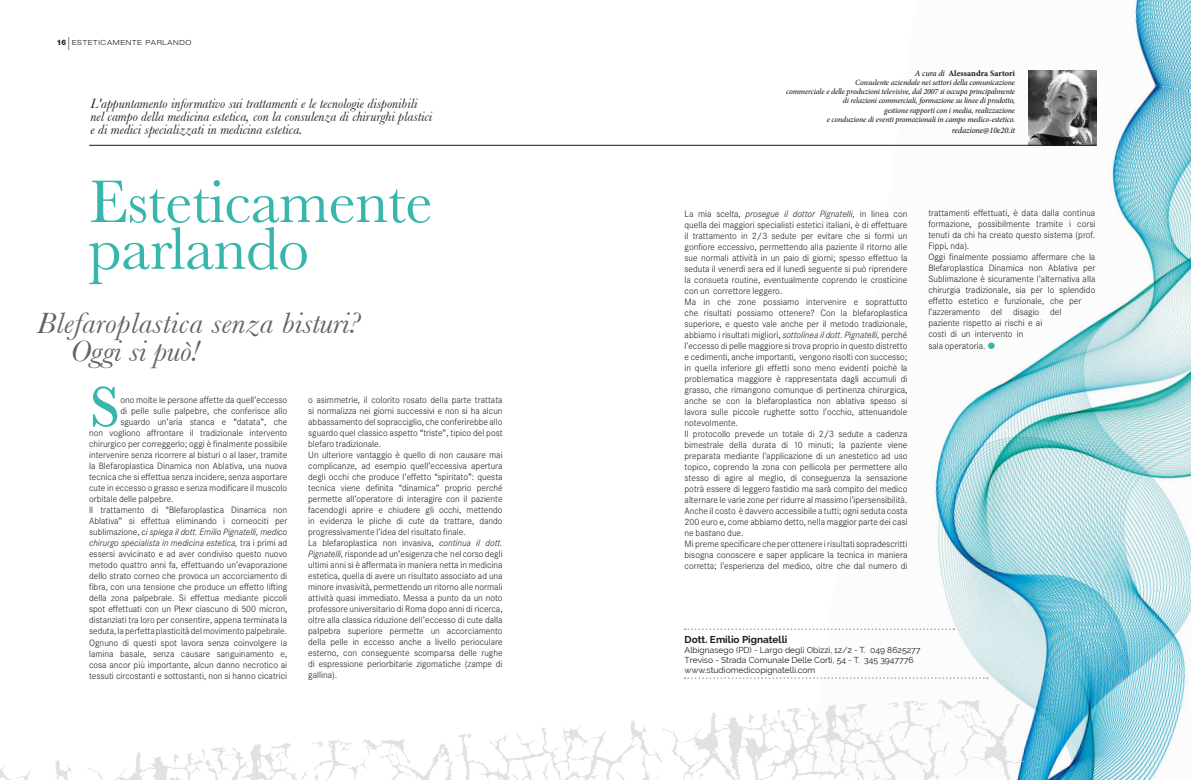
<style>
.page{position:relative;width:1191px;height:780px;background:#fff}
.page>*{position:absolute;margin:0;border:0;box-sizing:border-box;transform-origin:0 0}
.t1{font:93.8px "Baskerville";color:#37b6ac}
.t2{font:62.4px/46.8px "Baskerville";letter-spacing:-.01em;color:#37b6ac}
.t3{font:italic 30.7px/28.8px "Baskerville";letter-spacing:.01em;color:#636362;scale:1.04 1}
.t4{font:18.8px "Times";color:#1c1c1b;scale:.4 1}
.t5{font:italic 14px/13px "Baskerville";color:#1c1c1b}
.t6{font:700 10px "Raleway";color:#1c1c1b}
.t7{font:300 9px/11px "Corporate SBQ";color:#1c1c1b}
.t8{font:italic 300 9px "Corporate SBQ";color:#1c1c1b}
.t9{font:8.5px/10px "Raleway";color:#1c1c1b}
.t10{font:700 condensed 8.5px "Minion Pro";color:#1c1c1b;scale:1.08 1}
.t11{font:italic 500 8.5px "Minion Pro";letter-spacing:-.02em;color:#1c1c1b}
.t12{font:italic 500 8px/9px "Minion Pro";letter-spacing:-.02em;color:#1c1c1b;text-align:right}
.t13{font:800 7.5px "Helvetica Neue LT";color:#1c1c1b}
.t14{font:300 expanded 7px "Helvetica Neue";letter-spacing:.1em;color:#1c1c1b}
.s1{font-style:normal}
.s2{font-style:italic}
.s3{font-weight:500;font-style:italic;font-stretch:normal}
</style>
<div class="page">
<img style="left:808px;top:91px;width:383px;height:689px">
<img style="left:1096px;top:0;width:95px;height:91px">
<img style="left:1028px;top:70px;width:68px;height:75px">
<svg style="left:684px;top:628px;width:270px;height:2px"></svg>
<svg style="left:684px;top:677px;width:303px;height:2px"></svg>
<hr style="left:89px;top:145px;width:1007px;height:1px;background:#1c1c1b">
<svg style="left:0;top:699px;width:1024px;height:81px"></svg>
<svg style="left:988px;top:342px;width:6px;height:6px"></svg>
<p class="t13" style="left:57px;top:38px;width:11px">16</p>
<h3 class="t4" style="left:68px;top:26px;width:5px">|</h3>
<p class="t14" style="left:72px;top:39px;width:121px">ESTETICAMENTE PARLANDO</p>
<h3 class="t5" style="left:90px;top:97px;width:343px">L'appuntamento informativo sui trattamenti e le tecnologie disponibili nel campo della medicina estetica, con la consulenza di chirurghi plastici e di medici specializzati in medicina estetica.</h3>
<h2 class="t2" style="left:89px;top:178px;width:345px">Esteticamente parlando</h2>
<h3 class="t3" style="left:70px;top:308px;width:280px;text-indent:-33px">Blefaroplastica senza bisturi?<br>Oggi si può!</h3>
<h1 class="t1" style="left:89px;top:340px;width:33px">s</h1>
<p class="t7" style="left:120px;top:395px;width:168px">ono molte le persone affette da quell’eccesso</p>
<p class="t7" style="left:120px;top:406px;width:168px">di pelle sulle palpebre, che conferisce allo</p>
<p class="t7" style="left:120px;top:417px;width:168px">sguardo un’aria stanca e “datata”, che</p>
<p class="t7" style="left:89px;top:428px;width:200px">non vogliono affrontare il tradizionale intervento</p>
<p class="t7" style="left:89px;top:439px;width:200px">chirurgico per correggerlo; oggi è finalmente possibile</p>
<p class="t7" style="left:89px;top:450px;width:200px">intervenire senza ricorrere al bisturi o al laser, tramite</p>
<p class="t7" style="left:89px;top:461px;width:200px">la Blefaroplastica Dinamica non Ablativa, una nuova</p>
<p class="t7" style="left:89px;top:472px;width:200px">tecnica che si effettua senza incidere, senza asportare</p>
<p class="t7" style="left:89px;top:483px;width:200px">cute in eccesso o grasso e senza modificare il muscolo</p>
<p class="t7" style="left:89px;top:494px;width:86px">orbitale delle palpebre.</p>
<p class="t7" style="left:89px;top:505px;width:200px">Il trattamento di “Blefaroplastica Dinamica non</p>
<p class="t7" style="left:89px;top:516px;width:200px">Ablativa” si effettua eliminando i corneociti per</p>
<p class="t8" style="left:89px;top:527px;width:200px"><span class="s1">sublimazione,</span> ci spiega il dott. Emilio Pignatelli, medico</p>
<p class="t8" style="left:89px;top:538px;width:200px">chirurgo specialista in medicina estetica, <span class="s1">tra i primi ad</span></p>
<p class="t7" style="left:89px;top:549px;width:200px">essersi avvicinato e ad aver condiviso questo nuovo</p>
<p class="t7" style="left:89px;top:560px;width:200px">metodo quattro anni fa, effettuando un'evaporazione</p>
<p class="t7" style="left:89px;top:571px;width:200px">dello strato corneo che provoca un accorciamento di</p>
<p class="t7" style="left:89px;top:582px;width:200px">fibra, con una tensione che produce un effetto lifting</p>
<p class="t7" style="left:89px;top:593px;width:200px">della zona palpebrale. Si effettua mediante piccoli</p>
<p class="t7" style="left:89px;top:604px;width:200px">spot effettuati con un Plexr ciascuno di 500 micron,</p>
<p class="t7" style="left:89px;top:615px;width:200px">distanziati tra loro per consentire, appena terminata la</p>
<p class="t7" style="left:89px;top:626px;width:200px">seduta, la perfetta plasticità del movimento palpebrale.</p>
<p class="t7" style="left:89px;top:637px;width:200px">Ognuno di questi spot lavora senza coinvolgere la</p>
<p class="t7" style="left:89px;top:648px;width:200px">lamina basale, senza causare sanguinamento e,</p>
<p class="t7" style="left:89px;top:659px;width:200px">cosa ancor più importante, alcun danno necrotico ai</p>
<p class="t7" style="left:89px;top:670px;width:200px">tessuti circostanti e sottostanti, non si hanno cicatrici</p>
<p class="t7" style="left:308px;top:395px;width:196px">o asimmetrie, il colorito rosato della parte trattata si normalizza nei giorni successivi e non si ha alcun abbassamento del sopracciglio, che conferirebbe allo sguardo quel classico aspetto “triste”, tipico del post blefaro tradizionale.<br>Un ulteriore vantaggio è quello di non causare mai complicanze, ad esempio quell’eccessiva apertura degli occhi che produce l’effetto “spiritato”: questa tecnica viene definita “dinamica” proprio perché permette all’operatore di interagire con il paziente facendogli aprire e chiudere gli occhi, mettendo in evidenza le pliche di cute da trattare, dando progressivamente l’idea del risultato finale.<br>La blefaroplastica non invasiva, <span class="s2">continua il dott.<br>Pignatelli,</span> risponde ad un’esigenza che nel corso degli ultimi anni si è affermata in maniera netta in medicina estetica, quella di avere un risultato associato ad una minore invasività, permettendo un ritorno alle normali attività quasi immediato. Messa a punto da un noto professore universitario di Roma dopo anni di ricerca, oltre alla classica riduzione dell’eccesso di cute dalla palpebra superiore permette un accorciamento della pelle in eccesso anche a livello perioculare esterno, con conseguente scomparsa delle rughe di espressione periorbitarie zigomatiche (zampe di gallina).</p>
<p class="t10" style="left:915px;top:68px;width:94px"><span class="s3">A cura di</span> Alessandra Sartori</p>
<p class="t12" style="left:786px;top:78px;width:230px">Consulente aziendale nei settori della comunicazione<br>commerciale e delle produzioni televisive, dal 2007 si occupa principalmente di relazioni commerciali, formazione su linee di prodotto,<br>gestione rapporti con i media, realizzazione<br>e conduzione di eventi promozionali in campo medico-estetico.</p>
<p class="t11" style="left:951px;top:124px;width:65px">redazione@10e20.it</p>
<p class="t7" style="left:684px;top:208px;width:224px">La mia scelta, <span class="s2">prosegue il dottor Pignatelli,</span> in linea con quella dei maggiori specialisti estetici italiani, è di effettuare il trattamento in 2/3 sedute per evitare che si formi un gonfiore eccessivo, permettendo alla paziente il ritorno alle sue normali attività in un paio di giorni; spesso effettuo la seduta il venerdì sera ed il lunedì seguente si può riprendere la consueta routine, eventualmente coprendo le crosticine con un correttore leggero.<br>Ma in che zone possiamo intervenire e soprattutto che risultati possiamo ottenere? Con la blefaroplastica superiore, e questo vale anche per il metodo tradizionale, abbiamo i risultati migliori, <span class="s2">sottolinea il dott. Pignatelli,</span> perché l'eccesso di pelle maggiore si trova proprio in questo distretto e cedimenti, anche importanti, vengono risolti con successo; in quella inferiore gli effetti sono meno evidenti poichè la problematica maggiore è rappresentata dagli accumuli di grasso, che rimangono comunque di pertinenza chirurgica, anche se con la blefaroplastica non ablativa spesso si lavora sulle piccole rughette sotto l'occhio, attenuandole notevolmente.<br>Il protocollo prevede un totale di 2/3 sedute a cadenza bimestrale della durata di 10 minuti; la paziente viene preparata mediante l'applicazione di un anestetico ad uso topico, coprendo la zona con pellicola per permettere allo stesso di agire al meglio, di conseguenza la sensazione potrà essere di leggero fastidio ma sarà compito del medico alternare le varie zone per ridurre al massimo l'ipersensibilità.<br>Anche il costo è davvero accessibile a tutti; ogni seduta costa 200 euro e, come abbiamo detto, nella maggior parte dei casi ne bastano due.<br>Mi preme specificare che per ottenere i risultati sopradescritti bisogna conoscere e saper applicare la tecnica in maniera corretta; l'esperienza del medico, oltre che dal numero di</p>
<p class="t7" style="left:928px;top:207px;width:169px">trattamenti effettuati, è data dalla continua formazione, possibilmente tramite i corsi tenuti da chi ha creato questo sistema (prof.<br>Fippi, nda).<br>Oggi finalmente possiamo affermare che la Blefaroplastica Dinamica non Ablativa per Sublimazione è sicuramente l’alternativa alla chirurgia tradizionale, sia per lo splendido effetto estetico e funzionale, che per l’azzeramento del disagio del<br>paziente rispetto ai rischi e ai<br>costi di un intervento in<br>sala operatoria.</p>
<p class="t6" style="left:684px;top:633px;width:104px">Dott. Emilio Pignatelli</p>
<p class="t9" style="left:684px;top:644px;width:237px">Albignasego (PD) - Largo degli Obizzi, 12/2 - T. 049 8625277<br>Treviso - Strada Comunale Delle Corti, 54 - T. 345 3947776 www.studiomedicopignatelli.com</p>
</div>
